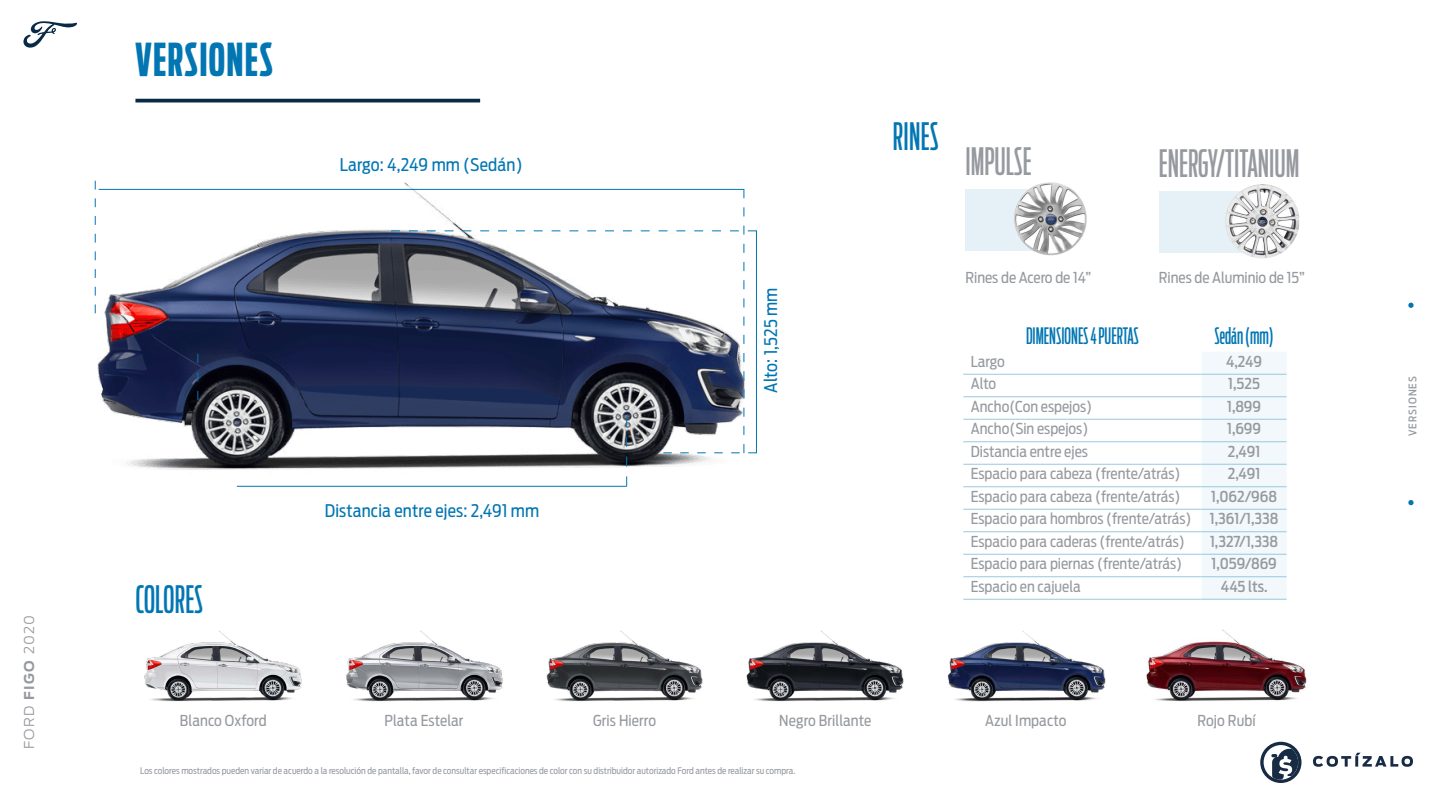
<style>
.page{position:relative;width:1440px;height:810px;background:#fff}
.page>*{position:absolute;margin:0;border:0;box-sizing:border-box;transform-origin:0 0}
.t1{font:700 45px "Ford Antenna Comp";letter-spacing:.03em;color:#0276b3}
.t2{font:37.5px "Ford Antenna Comp";color:#969a9f}
.t3{font:37.5px "Ford Antenna Comp";letter-spacing:.01em;color:#0276b3}
.t4{font:22.5px "Ford Antenna Comp";color:#0276b3}
.t5{font:17.33px "Ford Antenna Cond";letter-spacing:.01em;color:#0276b3}
.t6{font:15px/22.5px "Ford Antenna Cond";color:#969a9f;text-align:justify}
.t7{font:500 15px "Ford Antenna Cond";color:#969a9f}
.t8{font:300 13.5px "Ford Antenna";letter-spacing:.1em;color:#969a9f}
.t9{font:500 10.5px "Ford Antenna Cond";letter-spacing:.1em;color:#969a9f}
.t10{font:9px "Ford Antenna Cond";color:#969a9f}
.s1{font-weight:700}
.s2{font-weight:500}
</style>
<div class="page">
<img style="left:94px;top:180px;width:650px;height:306px">
<hr style="left:135px;top:99px;width:345px;height:3px;background:#092a46">
<div style="left:1202px;top:352px;width:85px;height:247px;background:#f2f8fb"></div>
<hr style="left:963px;top:374px;width:239px;height:1px;background:#9ac8e1">
<hr style="left:963px;top:396px;width:239px;height:1px;background:#9ac8e1">
<hr style="left:963px;top:419px;width:239px;height:1px;background:#9ac8e1">
<hr style="left:963px;top:441px;width:239px;height:1px;background:#9ac8e1">
<hr style="left:963px;top:464px;width:239px;height:1px;background:#9ac8e1">
<hr style="left:963px;top:486px;width:239px;height:1px;background:#9ac8e1">
<hr style="left:963px;top:509px;width:239px;height:1px;background:#9ac8e1">
<hr style="left:963px;top:531px;width:239px;height:1px;background:#9ac8e1">
<hr style="left:963px;top:554px;width:239px;height:1px;background:#9ac8e1">
<hr style="left:963px;top:576px;width:239px;height:1px;background:#9ac8e1">
<hr style="left:963px;top:599px;width:239px;height:1px;background:#9ac8e1">
<hr style="left:1202px;top:374px;width:85px;height:1px;background:#9ac8e1">
<hr style="left:1202px;top:396px;width:85px;height:1px;background:#9ac8e1">
<hr style="left:1202px;top:419px;width:85px;height:1px;background:#9ac8e1">
<hr style="left:1202px;top:441px;width:85px;height:1px;background:#9ac8e1">
<hr style="left:1202px;top:464px;width:85px;height:1px;background:#9ac8e1">
<hr style="left:1202px;top:486px;width:85px;height:1px;background:#9ac8e1">
<hr style="left:1202px;top:509px;width:85px;height:1px;background:#9ac8e1">
<hr style="left:1202px;top:531px;width:85px;height:1px;background:#9ac8e1">
<hr style="left:1202px;top:554px;width:85px;height:1px;background:#9ac8e1">
<hr style="left:1202px;top:576px;width:85px;height:1px;background:#9ac8e1">
<hr style="left:1202px;top:599px;width:85px;height:1px;background:#9ac8e1">
<svg style="left:1408px;top:303px;width:6px;height:5px"></svg>
<svg style="left:1408px;top:500px;width:6px;height:5px"></svg>
<svg style="left:23px;top:21px;width:54px;height:27px"></svg>
<hr style="left:99px;top:189px;width:645px;height:1px;background:#0276b3">
<hr style="left:237px;top:486px;width:390px;height:1px;background:#0276b3">
<svg style="left:95px;top:181px;width:1px;height:132px"></svg>
<svg style="left:391px;top:189px;width:366px;height:297px"></svg>
<svg style="left:198px;top:354px;width:1px;height:46px"></svg>
<div style="left:965px;top:189px;width:90px;height:61px;background:#e6f1f7"></div>
<div style="left:1159px;top:191px;width:89px;height:62px;background:#e6f1f7"></div>
<img style="left:144px;top:631px;width:158px;height:71px">
<img style="left:346px;top:631px;width:157px;height:70px">
<img style="left:546px;top:631px;width:157px;height:70px">
<img style="left:746px;top:631px;width:158px;height:70px">
<img style="left:947px;top:631px;width:159px;height:71px">
<img style="left:1146px;top:629px;width:161px;height:72px">
<img style="left:1014px;top:182px;width:74px;height:74px;border-radius:37px">
<img style="left:1226px;top:184px;width:73px;height:74px">
<svg style="left:1313px;top:753px;width:100px;height:14px"></svg>
<svg style="left:1260px;top:742px;width:42px;height:41px"></svg>
<p class="t8" style="left:18px;top:749px;width:136px;rotate:-90deg">FORD <span class="s1">FIGO</span> 2020</p>
<h1 class="t1" style="left:135px;top:21px;width:139px">VERSIONES</h1>
<p class="t5" style="left:340px;top:149px;width:184px">Largo: 4,249 mm (Sedán)</p>
<h2 class="t3" style="left:136px;top:568px;width:69px">COLORES</h2>
<p class="t5" style="left:325px;top:496px;width:216px">Distancia entre ejes: 2,491 mm</p>
<p class="t5" style="left:756px;top:393px;width:107px;rotate:-90deg">Alto: 1,525 mm</p>
<h2 class="t3" style="left:893px;top:106px;width:47px">RINES</h2>
<h2 class="t2" style="left:965px;top:130px;width:68px">IMPULSE</h2>
<h2 class="t2" style="left:1159px;top:132px;width:142px">ENERGY/TITANIUM</h2>
<p class="t6" style="left:965px;top:264px;width:127px">Rines de Acero de 14”</p>
<p class="t6" style="left:1159px;top:264px;width:148px">Rines de Aluminio de 15”</p>
<h3 class="t4" style="left:1026px;top:317px;width:114px">DIMENSIONES 4 PUERTAS</h3>
<h3 class="t4" style="left:1215px;top:317px;width:61px">Sedán (mm)</h3>
<p class="t6" style="left:971px;top:348px;width:35px">Largo</p>
<p class="t7" style="left:1226px;top:348px;width:38px">4,249</p>
<p class="t6" style="left:971px;top:371px;width:27px">Alto</p>
<p class="t7" style="left:1228px;top:371px;width:33px">1,525</p>
<p class="t6" style="left:971px;top:393px;width:123px">Ancho(Con espejos)</p>
<p class="t7" style="left:1227px;top:393px;width:35px">1,899</p>
<p class="t6" style="left:971px;top:416px;width:119px">Ancho(Sin espejos)</p>
<p class="t7" style="left:1227px;top:416px;width:35px">1,699</p>
<p class="t6" style="left:971px;top:438px;width:119px">Distancia entre ejes</p>
<p class="t7" style="left:1228px;top:438px;width:34px">2,491</p>
<p class="t6" style="left:971px;top:461px;width:211px">Espacio para cabeza (frente/atrás)</p>
<p class="t7" style="left:1228px;top:461px;width:34px">2,491</p>
<p class="t6" style="left:971px;top:483px;width:211px">Espacio para cabeza (frente/atrás)</p>
<p class="t6" style="left:971px;top:483px;width:309px;text-indent:240px"><span class="s2">1,062/968<br></span>Espacio para hombros (frente/atrás) <span class="s2">1,361/1,338<br></span>Espacio para caderas (frente/atrás)</p>
<p class="t7" style="left:1210px;top:528px;width:70px">1,327/1,338</p>
<p class="t6" style="left:971px;top:551px;width:213px">Espacio para piernas (frente/atrás)</p>
<p class="t7" style="left:1212px;top:551px;width:67px">1,059/869</p>
<p class="t6" style="left:971px;top:573px;width:111px">Espacio en cajuela</p>
<p class="t7" style="left:1221px;top:573px;width:48px">445 lts.</p>
<p class="t6" style="left:180px;top:707px;width:88px">Blanco Oxford</p>
<p class="t6" style="left:384px;top:707px;width:81px">Plata Estelar</p>
<p class="t6" style="left:593px;top:707px;width:65px">Gris Hierro</p>
<p class="t6" style="left:779px;top:707px;width:94px">Negro Brillante</p>
<p class="t6" style="left:985px;top:707px;width:83px">Azul Impacto</p>
<p class="t6" style="left:1197px;top:707px;width:60px">Rojo Rubí</p>
<p class="t10" style="left:140px;top:763px;width:657px">Los colores mostrados pueden variar de acuerdo a la resolución de pantalla, favor de consultar especificaciones de color con su distribuidor autorizado Ford antes de realizar su compra.</p>
<p class="t9" style="left:1403px;top:436px;width:61px;rotate:-90deg">VERSIONES</p>
</div>
